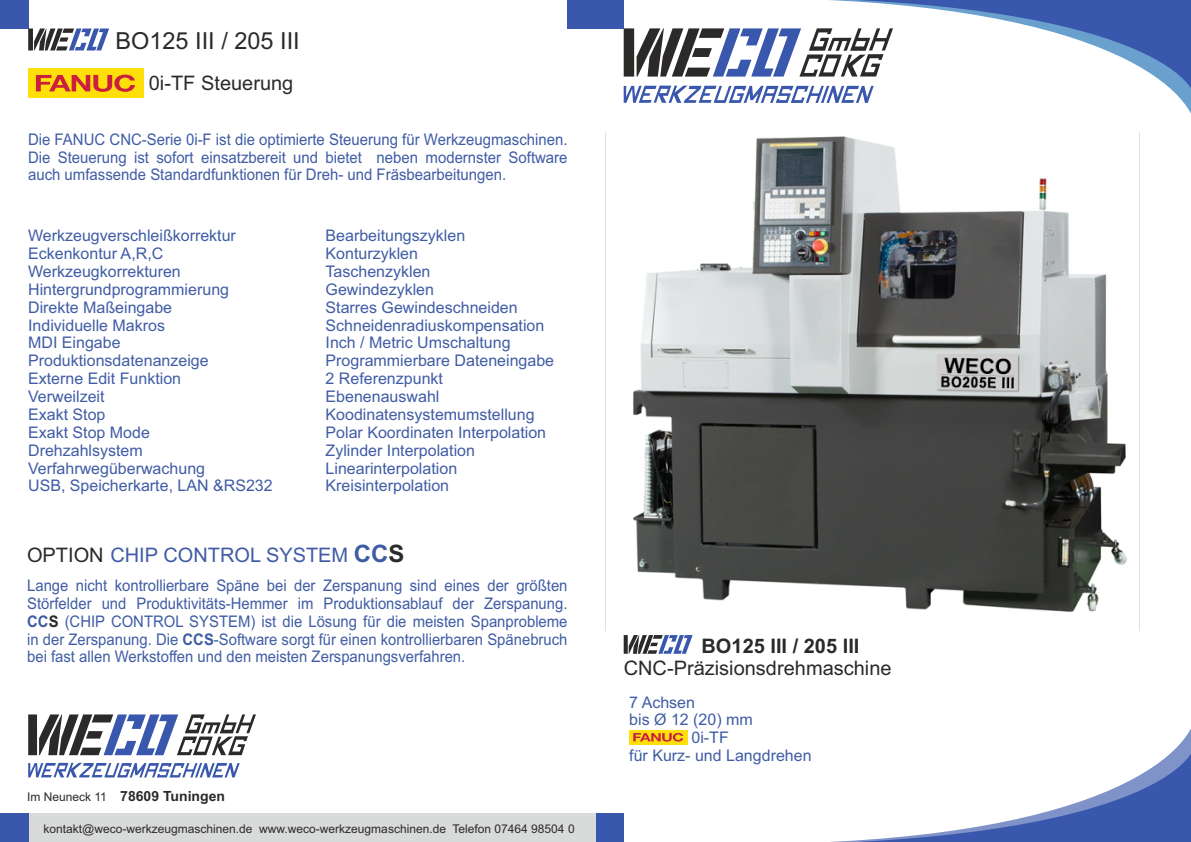
<style>
.page{position:relative;width:1191px;height:842px;background:#fff}
.page>*{position:absolute;margin:0;border:0;box-sizing:border-box;transform-origin:0 0}
.t1{font:23.5px "Arial";color:#2b2a29}
.t2{font:20px "Arial";color:#2b2a29}
.t3{font:20px "Arial";color:#405ca5}
.t4{font:700 20px "Arial";color:#2b2a29}
.t5{font:16px/17.9px "Arial";color:#405ca5}
.t6{font:16px/17.9px "Arial";color:#405ca5;text-align:justify;scale:.93 1}
.t7{font:16px/17.9px "Arial";color:#405ca5;text-align:justify;scale:.94 1}
.t8{font:700 14px "Arial";color:#2b2a29}
.t9{font:12px "Arial";color:#2b2a29}
.s1{color:#2b2a29}
.s2{font-weight:700;font-size:24px}
.s3{font-weight:700;font-size:24px;color:#2b2a29}
.s4{font-weight:700}
.s5{font-weight:700;color:#2b2a29}
.s6{font-weight:400;font-size:12px}
</style>
<div class="page">
<img style="left:605px;top:133px;width:535px;height:497px">
<svg style="left:781px;top:0;width:410px;height:103px"></svg>
<div style="left:595px;top:0;width:28px;height:28px;background:#3957ac"></div>
<div style="left:595px;top:814px;width:28px;height:28px;background:#3957ac"></div>
<div style="left:629px;top:730px;width:58px;height:15px;background:#ffdf09"></div>
<svg style="left:633px;top:733px;width:50px;height:8px"></svg>
<div style="left:28px;top:814px;width:567px;height:28px;background:#d9dada"></div>
<div style="left:0;top:0;width:28px;height:28px;background:#3957ac"></div>
<div style="left:567px;top:0;width:28px;height:28px;background:#3957ac"></div>
<div style="left:0;top:814px;width:28px;height:28px;background:#3957ac"></div>
<div style="left:623px;top:28px;width:11px;height:49px;background:#2b2a29"></div>
<svg style="left:623px;top:86px;width:250px;height:17px"></svg>
<svg style="left:636px;top:28px;width:257px;height:49px"></svg>
<div style="left:28px;top:714px;width:9px;height:41px;background:#2b2a29"></div>
<svg style="left:28px;top:763px;width:212px;height:14px"></svg>
<svg style="left:39px;top:714px;width:217px;height:41px"></svg>
<div style="left:623px;top:635px;width:5px;height:19px;background:#2b2a29"></div>
<svg style="left:628px;top:635px;width:64px;height:19px"></svg>
<svg style="left:830px;top:739px;width:361px;height:103px"></svg>
<div style="left:28px;top:69px;width:116px;height:29px;background:#ffdf09"></div>
<svg style="left:36px;top:75px;width:99px;height:17px"></svg>
<div style="left:28px;top:29px;width:5px;height:21px;background:#2b2a29"></div>
<svg style="left:34px;top:29px;width:75px;height:21px"></svg>
<h1 class="t1" style="left:116px;top:32px;width:186px">BO125 III / 205 III</h1>
<p class="t2" style="left:149px;top:75px;width:146px">0i-TF Steuerung</p>
<p class="t7" style="left:28px;top:132px;width:575px">Die FANUC CNC-Serie 0i-F ist die optimierte Steuerung für Werkzeugmaschinen.<br>Die Steuerung ist sofort einsatzbereit und bietet neben modernster Software auch umfassende Standardfunktionen für Dreh- und Fräsbearbeitungen.</p>
<p class="t5" style="left:28px;top:228px;width:246px">Werkzeugverschleißkorrektur<br>Eckenkontur A,R,C<br>Werkzeugkorrekturen<br>Hintergrundprogrammierung<br>Direkte Maßeingabe<br>Individuelle Makros<br>MDI Eingabe<br>Produktionsdatenanzeige<br>Externe Edit Funktion<br>Verweilzeit<br>Exakt Stop<br>Exakt Stop Mode<br>Drehzahlsystem<br>Verfahrwegüberwachung<br>USB, Speicherkarte, LAN &amp;RS232</p>
<p class="t5" style="left:325px;top:228px;width:230px">Bearbeitungszyklen<br>Konturzyklen<br>Taschenzyklen<br>Gewindezyklen<br>Starres Gewindeschneiden<br>Schneidenradiuskompensation<br>Inch / Metric Umschaltung<br>Programmierbare Dateneingabe<br>2 Referenzpunkt<br>Ebenenauswahl<br>Koodinatensystemumstellung<br>Polar Koordinaten Interpolation<br>Zylinder Interpolation<br>Linearinterpolation<br>Kreisinterpolation</p>
<p class="t3" style="left:27px;top:548px;width:379px"><span class="s1">OPTION</span> CHIP CONTROL SYSTEM <span class="s2">CC</span><span class="s3">S</span></p>
<p class="t6" style="left:27px;top:578px;width:582px">Lange nicht kontrollierbare Späne bei der Zerspanung sind eines der größten Störfelder und Produktivitäts-Hemmer im Produktionsablauf der Zerspanung.<br><span class="s4">CC</span><span class="s5">S</span> (CHIP CONTROL SYSTEM) ist die Lösung für die meisten Spanprobleme in der Zerspanung. Die <span class="s4">CCS</span>-Software sorgt für einen kontrollierbaren Spänebruch bei fast allen Werkstoffen und den meisten Zerspanungsverfahren.</p>
<p class="t8" style="left:27px;top:790px;width:199px"><span class="s6">Im Neuneck 11</span> 78609 Tuningen</p>
<p class="t9" style="left:44px;top:824px;width:532px">kontakt@weco-werkzeugmaschinen.de www.weco-werkzeugmaschinen.de Telefon 07464 98504 0</p>
<p class="t4" style="left:701px;top:639px;width:159px">BO125 III / 205 III</p>
<p class="t2" style="left:623px;top:661px;width:269px">CNC-Präzisionsdrehmaschine</p>
<p class="t5" style="left:629px;top:694px;width:67px">7 Achsen</p>
<p class="t5" style="left:629px;top:712px;width:125px">bis Ø 12 (20) mm</p>
<p class="t5" style="left:691px;top:730px;width:39px">0i-TF</p>
<p class="t5" style="left:629px;top:748px;width:184px">für Kurz- und Langdrehen</p>
</div>
